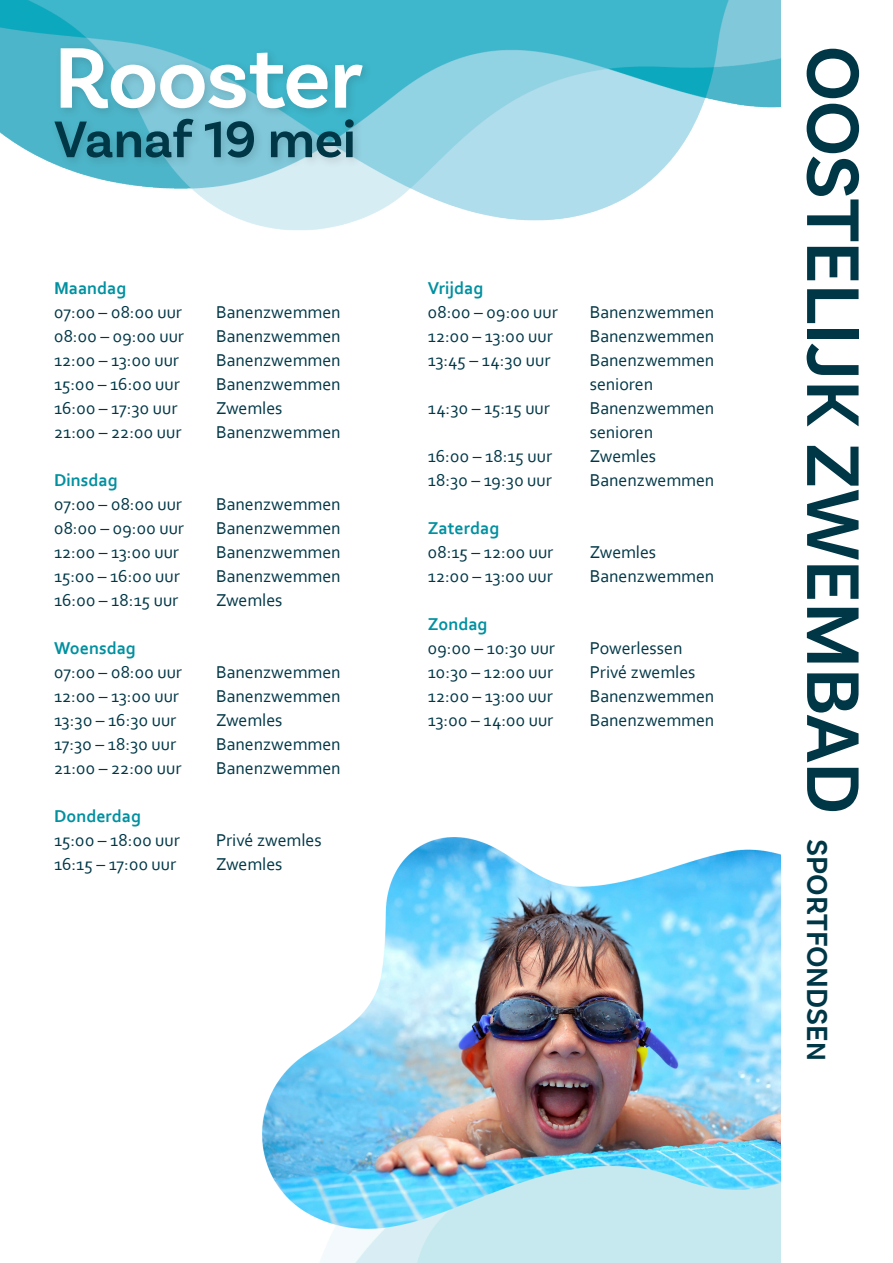
<style>
.page{position:relative;width:893px;height:1263px;background:#fff}
.page>*{position:absolute;margin:0;border:0;box-sizing:border-box;transform-origin:0 0}
.t1{font:600 90px "Basic Sans W05";letter-spacing:-.015em;color:#fff}
.t2{font:600 78px "Basic Sans W05";letter-spacing:-.01em;color:#003747}
.t3{font:600 54px "Basic Sans W05";letter-spacing:-.005em;color:#003747}
.t4{font:600 30px "Basic Sans W05";color:#003747}
.t5{font:18px "Corbel";letter-spacing:-.005em;color:#003747}
.t6{font:18px "Corbel";letter-spacing:.015em;color:#003747}
.t7{font:700 18px "Corbel";color:#0090a0}
.t8{font:18px "Corbel";letter-spacing:.02em;color:#003747}
.s1{font-size:27px}
</style>
<div class="page">
<img style="left:0;top:0;width:780px;height:230px">
<div style="left:50px;top:43px;width:323px;height:126px;background:#231f20;opacity:.16"></div>
<img style="left:320px;top:1228px;width:460px;height:35px">
<img style="left:263px;top:838px;width:517px;height:390px">
<p class="t1" style="left:54px;top:23px;width:310px">Rooster</p>
<p class="t3" style="left:54px;top:107px;width:303px">Vanaf 19 mei</p>
<p class="t7" style="left:54px;top:277px;width:74px">Maandag</p>
<p class="t6" style="left:54px;top:301px;width:129px">07:00 – 08:00 uur</p>
<p class="t5" style="left:216px;top:301px;width:126px">Banenzwemmen</p>
<p class="t8" style="left:54px;top:325px;width:131px">08:00 – 09:00 uur</p>
<p class="t5" style="left:216px;top:325px;width:126px">Banenzwemmen</p>
<p class="t5" style="left:54px;top:349px;width:126px">12:00 – 13:00 uur</p>
<p class="t5" style="left:216px;top:349px;width:126px">Banenzwemmen</p>
<p class="t5" style="left:54px;top:373px;width:127px">15:00 – 16:00 uur</p>
<p class="t5" style="left:216px;top:373px;width:126px">Banenzwemmen</p>
<p class="t5" style="left:54px;top:397px;width:125px">16:00 – 17:30 uur</p>
<p class="t5" style="left:216px;top:397px;width:68px">Zwemles</p>
<p class="t5" style="left:54px;top:421px;width:129px">21:00 – 22:00 uur</p>
<p class="t5" style="left:216px;top:421px;width:126px">Banenzwemmen</p>
<p class="t7" style="left:54px;top:469px;width:65px">Dinsdag</p>
<p class="t6" style="left:54px;top:493px;width:129px">07:00 – 08:00 uur</p>
<p class="t5" style="left:216px;top:493px;width:126px">Banenzwemmen</p>
<p class="t8" style="left:54px;top:517px;width:131px">08:00 – 09:00 uur</p>
<p class="t5" style="left:216px;top:517px;width:126px">Banenzwemmen</p>
<p class="t5" style="left:54px;top:541px;width:126px">12:00 – 13:00 uur</p>
<p class="t5" style="left:216px;top:541px;width:126px">Banenzwemmen</p>
<p class="t5" style="left:54px;top:565px;width:127px">15:00 – 16:00 uur</p>
<p class="t5" style="left:216px;top:565px;width:126px">Banenzwemmen</p>
<p class="t5" style="left:54px;top:589px;width:126px">16:00 – 18:15 uur</p>
<p class="t5" style="left:216px;top:589px;width:68px">Zwemles</p>
<p class="t7" style="left:54px;top:637px;width:83px">Woensdag</p>
<p class="t6" style="left:54px;top:661px;width:129px">07:00 – 08:00 uur</p>
<p class="t5" style="left:216px;top:661px;width:126px">Banenzwemmen</p>
<p class="t5" style="left:54px;top:685px;width:126px">12:00 – 13:00 uur</p>
<p class="t5" style="left:216px;top:685px;width:126px">Banenzwemmen</p>
<p class="t5" style="left:54px;top:709px;width:124px">13:30 – 16:30 uur</p>
<p class="t5" style="left:216px;top:709px;width:68px">Zwemles</p>
<p class="t5" style="left:54px;top:733px;width:124px">17:30 – 18:30 uur</p>
<p class="t5" style="left:216px;top:733px;width:126px">Banenzwemmen</p>
<p class="t5" style="left:54px;top:757px;width:129px">21:00 – 22:00 uur</p>
<p class="t5" style="left:216px;top:757px;width:126px">Banenzwemmen</p>
<p class="t7" style="left:54px;top:805px;width:89px">Donderdag</p>
<p class="t5" style="left:54px;top:829px;width:127px">15:00 – 18:00 uur</p>
<p class="t5" style="left:216px;top:829px;width:107px">Privé zwemles</p>
<p class="t5" style="left:54px;top:853px;width:124px">16:15 – 17:00 uur</p>
<p class="t5" style="left:216px;top:853px;width:68px">Zwemles</p>
<p class="t7" style="left:428px;top:277px;width:57px">Vrijdag</p>
<p class="t8" style="left:428px;top:301px;width:131px">08:00 – 09:00 uur</p>
<p class="t5" style="left:590px;top:301px;width:126px">Banenzwemmen</p>
<p class="t5" style="left:428px;top:325px;width:126px">12:00 – 13:00 uur</p>
<p class="t5" style="left:590px;top:325px;width:126px">Banenzwemmen</p>
<p class="t5" style="left:428px;top:349px;width:124px">13:45 – 14:30 uur</p>
<p class="t5" style="left:590px;top:349px;width:126px">Banenzwemmen</p>
<p class="t5" style="left:590px;top:373px;width:65px">senioren</p>
<p class="t5" style="left:428px;top:397px;width:124px">14:30 – 15:15 uur</p>
<p class="t5" style="left:590px;top:397px;width:126px">Banenzwemmen</p>
<p class="t5" style="left:590px;top:421px;width:65px">senioren</p>
<p class="t5" style="left:428px;top:445px;width:126px">16:00 – 18:15 uur</p>
<p class="t5" style="left:590px;top:445px;width:68px">Zwemles</p>
<p class="t5" style="left:428px;top:469px;width:126px">18:30 – 19:30 uur</p>
<p class="t5" style="left:590px;top:469px;width:126px">Banenzwemmen</p>
<p class="t7" style="left:428px;top:517px;width:73px">Zaterdag</p>
<p class="t5" style="left:428px;top:541px;width:127px">08:15 – 12:00 uur</p>
<p class="t5" style="left:590px;top:541px;width:68px">Zwemles</p>
<p class="t5" style="left:428px;top:565px;width:126px">12:00 – 13:00 uur</p>
<p class="t5" style="left:590px;top:565px;width:126px">Banenzwemmen</p>
<p class="t7" style="left:428px;top:613px;width:61px">Zondag</p>
<p class="t6" style="left:428px;top:637px;width:129px">09:00 – 10:30 uur</p>
<p class="t5" style="left:590px;top:637px;width:94px">Powerlessen</p>
<p class="t5" style="left:428px;top:661px;width:127px">10:30 – 12:00 uur</p>
<p class="t5" style="left:590px;top:661px;width:107px">Privé zwemles</p>
<p class="t5" style="left:428px;top:685px;width:126px">12:00 – 13:00 uur</p>
<p class="t5" style="left:590px;top:685px;width:126px">Banenzwemmen</p>
<p class="t5" style="left:428px;top:709px;width:127px">13:00 – 14:00 uur</p>
<p class="t5" style="left:590px;top:709px;width:126px">Banenzwemmen</p>
<p class="t2" style="left:880px;top:45px;width:770px;rotate:90deg">OOSTELIJK ZWEMBAD</p>
<p class="t4" style="left:835px;top:839px;width:223px;rotate:90deg">SPORTFONDSE<span class="s1">N</span></p>
</div>
